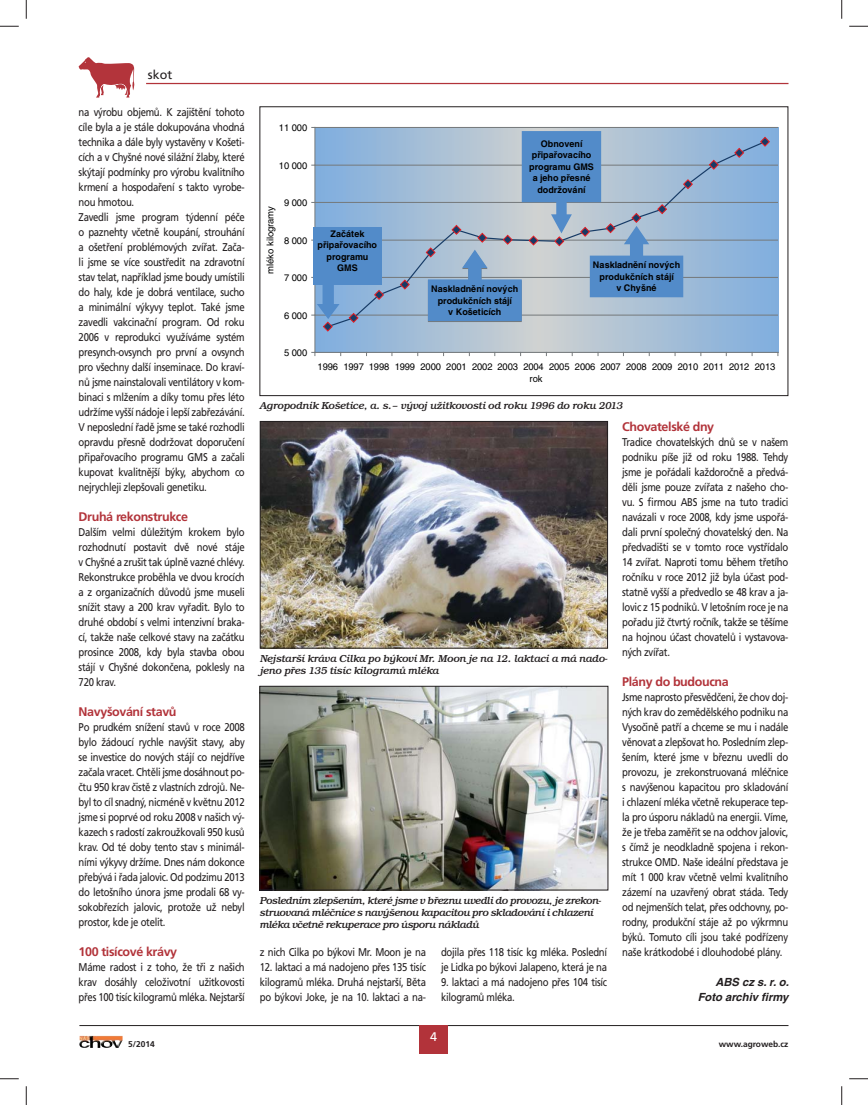
<style>
.page{position:relative;width:868px;height:1105px;background:#fff}
.page>*{position:absolute;margin:0;border:0;box-sizing:border-box;transform-origin:0 0}
.t1{font:700 12.5px "Frutiger CE";letter-spacing:-.03em;color:#b2333a}
.t2{font:12.5px "Frutiger CE";color:#231f20}
.t3{font:12.5px "Frutiger CE";color:#fff}
.t4{font:11.25px/15px "Frutiger CE";letter-spacing:-.03em;color:#231f20;text-align:justify;scale:.85 1}
.t5{font:italic 700 11.25px/15px "Helvetica CE";color:#231f20;text-align:right}
.t6{font:italic 500 10.38px/11.9px "Bookman Itc TEE";letter-spacing:-.02em;color:#231f20}
.t7{font:italic 500 10.38px/11.9px "Bookman Itc TEE";color:#231f20}
.t8{font:9.5px/11.9px "Helvetica CE";letter-spacing:-.015em;color:#000}
.t9{font:9.38px "Helvetica CE";letter-spacing:-.015em;color:#000}
.t10{font:700 9.12px/11.5px "Helvetica CE";color:#000;text-align:center}
.t11{font:700 8.38px "Frutiger CE";color:#231f20}
</style>
<div class="page">
<img style="left:79px;top:57px;width:55px;height:41px">
<hr style="left:146px;top:83px;width:642px;height:1px;background:#b2333a">
<hr style="left:79px;top:1025px;width:709px;height:1px;background:#231f20">
<img style="left:85px;top:1036px;width:37px;height:6px">
<div style="left:419px;top:1025px;width:28px;height:29px;background:#b2333a"></div>
<svg style="left:316px;top:128px;width:462px;height:224px;background:#9ebbd7"></svg>
<hr style="left:315px;top:315px;width:462px;height:1px;background:#75797b">
<hr style="left:315px;top:277px;width:462px;height:1px;background:#75797b">
<hr style="left:315px;top:240px;width:462px;height:1px;background:#75797b">
<hr style="left:315px;top:202px;width:462px;height:1px;background:#75797b">
<hr style="left:315px;top:165px;width:462px;height:1px;background:#75797b">
<hr style="left:315px;top:127px;width:462px;height:1px;background:#75797b">
<hr style="left:315px;top:127px;width:1px;height:225px;background:#75797b">
<hr style="left:315px;top:352px;width:462px;height:1px;background:#75797b">
<svg style="left:326px;top:140px;width:440px;height:188px;background:#92b4d6"></svg>
<svg style="left:349px;top:313px;width:9px;height:10px"></svg>
<svg style="left:374px;top:290px;width:10px;height:10px"></svg>
<svg style="left:400px;top:280px;width:9px;height:9px"></svg>
<svg style="left:708px;top:160px;width:10px;height:10px"></svg>
<svg style="left:734px;top:148px;width:10px;height:10px"></svg>
<svg style="left:760px;top:137px;width:9px;height:10px"></svg>
<svg style="left:426px;top:131px;width:266px;height:191px;background:#96b1cd"></svg>
<div style="left:313px;top:227px;width:68px;height:58px;background:#528bc9"></div>
<svg style="left:312px;top:277px;width:27px;height:54px"></svg>
<div style="left:260px;top:107px;width:528px;height:289px;border:1px solid #231f20"></div>
<img style="left:262px;top:423px;width:343px;height:223px">
<div style="left:260px;top:421px;width:347px;height:227px;border:1px solid #231f20"></div>
<img style="left:262px;top:688px;width:344px;height:200px">
<div style="left:260px;top:686px;width:348px;height:204px;border:1px solid #231f20"></div>
<svg style="left:0;top:25px;width:19px;height:2px"></svg>
<svg style="left:849px;top:25px;width:18px;height:2px"></svg>
<svg style="left:0;top:1078px;width:19px;height:1px"></svg>
<svg style="left:849px;top:1078px;width:18px;height:1px"></svg>
<svg style="left:25px;top:0;width:2px;height:19px"></svg>
<svg style="left:25px;top:1086px;width:2px;height:19px"></svg>
<svg style="left:841px;top:0;width:1px;height:19px"></svg>
<svg style="left:841px;top:1086px;width:1px;height:19px"></svg>
<p class="t2" style="left:148px;top:68px;width:26px">skot</p>
<p class="t4" style="left:79px;top:105px;width:197px;text-align:left">na výrobu objemů. K zajištění tohoto cíle byla a je stále dokupována vhodná technika a dále byly vystavěny v Košeti&shy;cích a v Chyšné nové silážní žlaby, které skýtají podmínky pro výrobu kvalitního krmení a hospodaření s takto vyrobe&shy;nou hmotou.<br>Zavedli jsme program týdenní péče o paznehty včetně koupání, strouhání a ošetření problémových zvířat. Zača&shy;li jsme se více soustředit na zdravotní stav telat, například jsme boudy umístili do haly, kde je dobrá ventilace, sucho a minimální výkyvy teplot. Také jsme zavedli vakcinační program. Od roku 2006 v reprodukci využíváme systém presynch-ovsynch pro první a ovsynch pro všechny další inseminace. Do kraví&shy;nů jsme nainstalovali ventilátory v kom&shy;binaci s mlžením a díky tomu přes léto udržíme vyšší nádoje i lepší zabřezávání.<br>V neposlední řadě jsme se také rozhodli opravdu přesně dodržovat doporučení připařovacího programu GMS a začali kupovat kvalitnější býky, abychom co nejrychleji zlepšovali genetiku.</p>
<p class="t1" style="left:79px;top:511px;width:111px">Druhá rekonstrukce</p>
<p class="t4" style="left:79px;top:525px;width:197px">Dalším velmi důležitým krokem bylo rozhodnutí postavit dvě nové stáje v Chyšné a zrušit tak úplně vazné chlévy.<br>Rekonstrukce proběhla ve dvou krocích a z organizačních důvodů jsme museli snížit stavy a 200 krav vyřadit. Bylo to druhé období s velmi intenzivní braka&shy;cí, takže naše celkové stavy na začátku prosince 2008, kdy byla stavba obou stájí v Chyšné dokončena, poklesly na 720 krav.</p>
<p class="t1" style="left:79px;top:706px;width:99px">Navyšování stavů</p>
<p class="t4" style="left:79px;top:720px;width:197px">Po prudkém snížení stavů v roce 2008 bylo žádoucí rychle navýšit stavy, aby se investice do nových stájí co nejdříve začala vracet. Chtěli jsme dosáhnout po&shy;čtu 950 krav čistě z vlastních zdrojů. Ne&shy;byl to cíl snadný, nicméně v květnu 2012 jsme si poprvé od roku 2008 v našich vý&shy;kazech s radostí zakroužkovali 950 kusů krav. Od té doby tento stav s minimál&shy;ními výkyvy držíme. Dnes nám dokonce přebývá i řada jalovic. Od podzimu 2013 do letošního února jsme prodali 68 vy&shy;sokobřezích jalovic, protože už nebyl prostor, kde je otelit.</p>
<p class="t1" style="left:79px;top:946px;width:100px">100 tisícové krávy</p>
<p class="t4" style="left:79px;top:960px;width:197px">Máme radost i z toho, že tři z našich krav dosáhly celoživotní užitkovosti přes 100 tisíc kilogramů mléka. Nejstarší</p>
<p class="t8" style="left:279px;top:122px;width:30px">11 000</p>
<p class="t8" style="left:279px;top:160px;width:30px">10 000</p>
<p class="t9" style="left:265px;top:274px;width:69px;rotate:-90deg">mléko kilogramy</p>
<p class="t8" style="left:284px;top:197px;width:25px">9 000</p>
<p class="t8" style="left:284px;top:234px;width:25px">8 000</p>
<p class="t8" style="left:284px;top:272px;width:25px">7 000</p>
<p class="t10" style="left:317px;top:229px;width:61px">Začátek připařovacího programu<br>GMS</p>
<p class="t8" style="left:284px;top:309px;width:25px">6 000</p>
<p class="t10" style="left:529px;top:139px;width:66px">Obnovení připařovacího programu GMS a jeho přesné dodržování</p>
<p class="t10" style="left:431px;top:284px;width:89px">Naskladnění nových produkčních stájí<br>v Košeticích</p>
<p class="t10" style="left:593px;top:260px;width:89px">Naskladnění nových produkčních stájí<br>v Chyšné</p>
<p class="t8" style="left:284px;top:347px;width:25px">5 000</p>
<p class="t8" style="left:529px;top:361px;width:247px;text-indent:-212px">1996 1997 1998 1999 2000 2001 2002 2003 2004 2005 2006 2007 2008 2009 2010 2011 2012 2013 rok</p>
<p class="t7" style="left:260px;top:400px;width:364px">Agropodnik Košetice, a. s.– vývoj užitkovosti od roku 1996 do roku 2013</p>
<p class="t7" style="left:260px;top:654px;width:349px">Nejstarší kráva Cilka po býkovi Mr. Moon je na 12. laktaci a má nado&shy;jeno přes 135 tisíc kilogramů mléka</p>
<p class="t6" style="left:260px;top:895px;width:343px">Posledním zlepšením, které jsme v březnu uvedli do provozu, je zrekon&shy;struovaná mléčnice s navýšenou kapacitou pro skladování i chlazení mléka včetně rekuperace pro úsporu nákladů</p>
<p class="t4" style="left:260px;top:945px;width:197px">z nich Cilka po býkovi Mr. Moon je na</p>
<p class="t4" style="left:260px;top:960px;width:197px">12. laktaci a má nadojeno přes 135 tisíc kilogramů mléka. Druhá nejstarší, Běta po býkovi Joke, je na 10. laktaci a na-</p>
<p class="t4" style="left:441px;top:945px;width:197px">dojila přes 118 tisíc kg mléka. Poslední je Lidka po býkovi Jalapeno, která je na</p>
<p class="t4" style="left:441px;top:975px;width:197px">9. laktaci a má nadojeno přes 104 tisíc kilogramů mléka.</p>
<p class="t1" style="left:622px;top:421px;width:94px">Chovatelské dny</p>
<p class="t4" style="left:622px;top:435px;width:197px">Tradice chovatelských dnů se v našem podniku píše již od roku 1988. Tehdy jsme je pořádali každoročně a předvá&shy;děli jsme pouze zvířata z našeho cho&shy;vu. S firmou ABS jsme na tuto tradici navázali v roce 2008, kdy jsme uspořá&shy;dali první společný chovatelský den. Na předvadišti se v tomto roce vystřídalo 14 zvířat. Naproti tomu během třetího ročníku v roce 2012 již byla účast pod&shy;statně vyšší a předvedlo se 48 krav a ja&shy;lovic z 15 podniků. V letošním roce je na pořadu již čtvrtý ročník, takže se těšíme na hojnou účast chovatelů i vystavova&shy;ných zvířat.</p>
<p class="t1" style="left:622px;top:676px;width:108px">Plány do budoucna</p>
<p class="t4" style="left:622px;top:690px;width:197px">Jsme naprosto přesvědčeni, že chov doj&shy;ných krav do zemědělského podniku na Vysočině patří a chceme se mu i nadále věnovat a zlepšovat ho. Posledním zlep&shy;šením, které jsme v březnu uvedli do provozu, je zrekonstruovaná mléčnice s navýšenou kapacitou pro skladování i chlazení mléka včetně rekuperace tep&shy;la pro úsporu nákladů na energii. Víme, že je třeba zaměřit se na odchov jalovic, s čímž je neodkladně spojena i rekon&shy;strukce OMD. Naše ideální představa je mít 1 000 krav včetně velmi kvalitního zázemí na uzavřený obrat stáda. Tedy od nejmenších telat, přes odchovny, po&shy;rodny, produkční stáje až po výkrmnu býků. Tomuto cíli jsou také podřízeny naše krátkodobé i dlouhodobé plány.</p>
<p class="t5" style="left:697px;top:976px;width:93px">ABS cz s. r. o.<br>Foto archiv firmy</p>
<p class="t3" style="left:430px;top:1031px;width:8px">4</p>
<p class="t11" style="left:128px;top:1040px;width:28px">5/2014</p>
<p class="t11" style="left:718px;top:1040px;width:71px">www.agroweb.cz</p>
</div>
